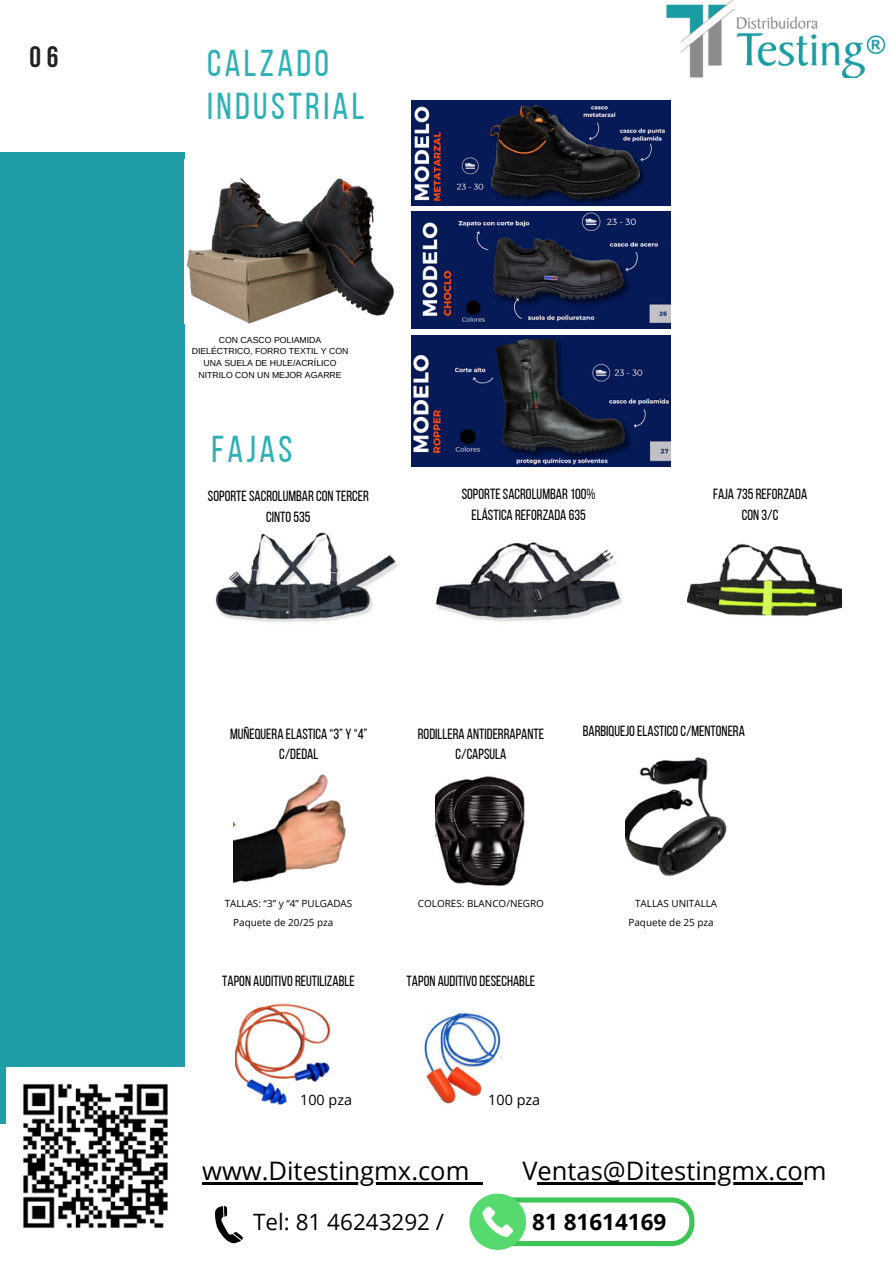
<style>
.page{position:relative;width:894px;height:1264px;background:#fff}
.page>*{position:absolute;margin:0;border:0;box-sizing:border-box;transform-origin:0 0}
.t1{font:37.35px/42.8px "Bebas Neue";letter-spacing:.09em;color:#2eb1b6}
.t2{font:700 29.4px "Bebas Neue";color:#222}
.t3{font:25.5px "Open Sans";color:#000}
.t4{font:22.5px "Open Sans";color:#000}
.t5{font:700 22.5px "Open Sans";color:#000}
.t6{font:14.7px/20.2px "Bebas Neue";color:#000;text-align:center}
.t7{font:14.4px "Open Sans";color:#000}
.t8{font:9.9px/18.6px "Open Sans";color:#000}
.t9{font:8.7px/11.6px "Arimo";color:#000;text-align:center}
</style>
<div class="page">
<div style="left:0;top:152px;width:184px;height:971px;background:#219da8"></div>
<img style="left:666px;top:0;width:220px;height:78px">
<img style="left:186px;top:178px;width:232px;height:146px">
<img style="left:215px;top:532px;width:183px;height:90px">
<img style="left:435px;top:542px;width:187px;height:80px">
<img style="left:687px;top:543px;width:154px;height:73px">
<img style="left:411px;top:100px;width:259px;height:106px">
<svg style="left:215px;top:1206px;width:28px;height:38px"></svg>
<svg style="left:469px;top:1193px;width:225px;height:56px"></svg>
<hr style="left:202px;top:1182px;width:267px;height:2px;background:#000">
<svg style="left:469px;top:1182px;width:13px;height:2px"></svg>
<hr style="left:537px;top:1182px;width:265px;height:2px;background:#000">
<img style="left:233px;top:774px;width:113px;height:110px">
<img style="left:435px;top:776px;width:90px;height:110px">
<img style="left:625px;top:757px;width:101px;height:119px">
<img style="left:7px;top:1067px;width:177px;height:161px">
<img style="left:235px;top:1003px;width:96px;height:101px">
<img style="left:424px;top:1013px;width:77px;height:91px">
<img style="left:411px;top:212px;width:259px;height:117px">
<img style="left:411px;top:335px;width:259px;height:131px">
<h2 class="t2" style="left:29px;top:45px;width:31px">06</h2>
<h1 class="t1" style="left:207px;top:45px;width:158px">CALZADO<br>INDUSTRIAL</h1>
<p class="t9" style="left:192px;top:334px;width:158px">CON CASCO POLIAMIDA<br>DIELÉCTRICO, FORRO TEXTIL Y CON<br>UNA SUELA DE HULE/ACRÍLICO<br>NITRILO CON UN MEJOR AGARRE</p>
<h1 class="t1" style="left:211px;top:432px;width:82px">FAJAS</h1>
<p class="t6" style="left:208px;top:487px;width:162px">SOPORTESACROLUMBARCON TERCER<br>CINTO535</p>
<p class="t6" style="left:461px;top:485px;width:135px">SOPORTESACROLUMBAR100%<br>ELÁSTICA REFORZADA 635</p>
<p class="t6" style="left:712px;top:485px;width:96px">FAJA 735REFORZADA<br>CON 3/C</p>
<p class="t6" style="left:230px;top:725px;width:139px">MUÑEQUERA ELASTICA “3” Y “4”<br>C/DEDAL</p>
<p class="t6" style="left:417px;top:725px;width:128px">RODILLERA ANTIDERRAPANTE<br>C/CAPSULA</p>
<p class="t6" style="left:582px;top:722px;width:164px">BARBIQUEJOELASTICOC/MENTONERA</p>
<p class="t8" style="left:233px;top:894px;width:120px;text-indent:-9px">TALLAS: “3” y “4” PULGADAS<br>Paquete de 20/25 pza</p>
<p class="t8" style="left:418px;top:894px;width:127px">COLORES: BLANCO/NEGRO</p>
<p class="t6" style="left:222px;top:972px;width:134px">TAPON AUDITIVOREUTILIZABLE</p>
<p class="t6" style="left:406px;top:972px;width:130px">TAPON AUDITIVODESECHABLE</p>
<p class="t7" style="left:300px;top:1089px;width:53px">100 pza</p>
<p class="t7" style="left:488px;top:1089px;width:53px">100 pza</p>
<p class="t8" style="left:628px;top:894px;width:90px;text-indent:7px">TALLAS UNITALLA<br>Paquete de 25 pza</p>
<h3 class="t3" style="left:202px;top:1153px;width:268px">www.Ditestingmx.com</h3>
<h3 class="t3" style="left:522px;top:1153px;width:306px">Ventas@Ditestingmx.com</h3>
<h3 class="t4" style="left:253px;top:1205px;width:192px">Tel: 81 46243292 /</h3>
<h3 class="t5" style="left:532px;top:1205px;width:136px">81 81614169</h3>
</div>
